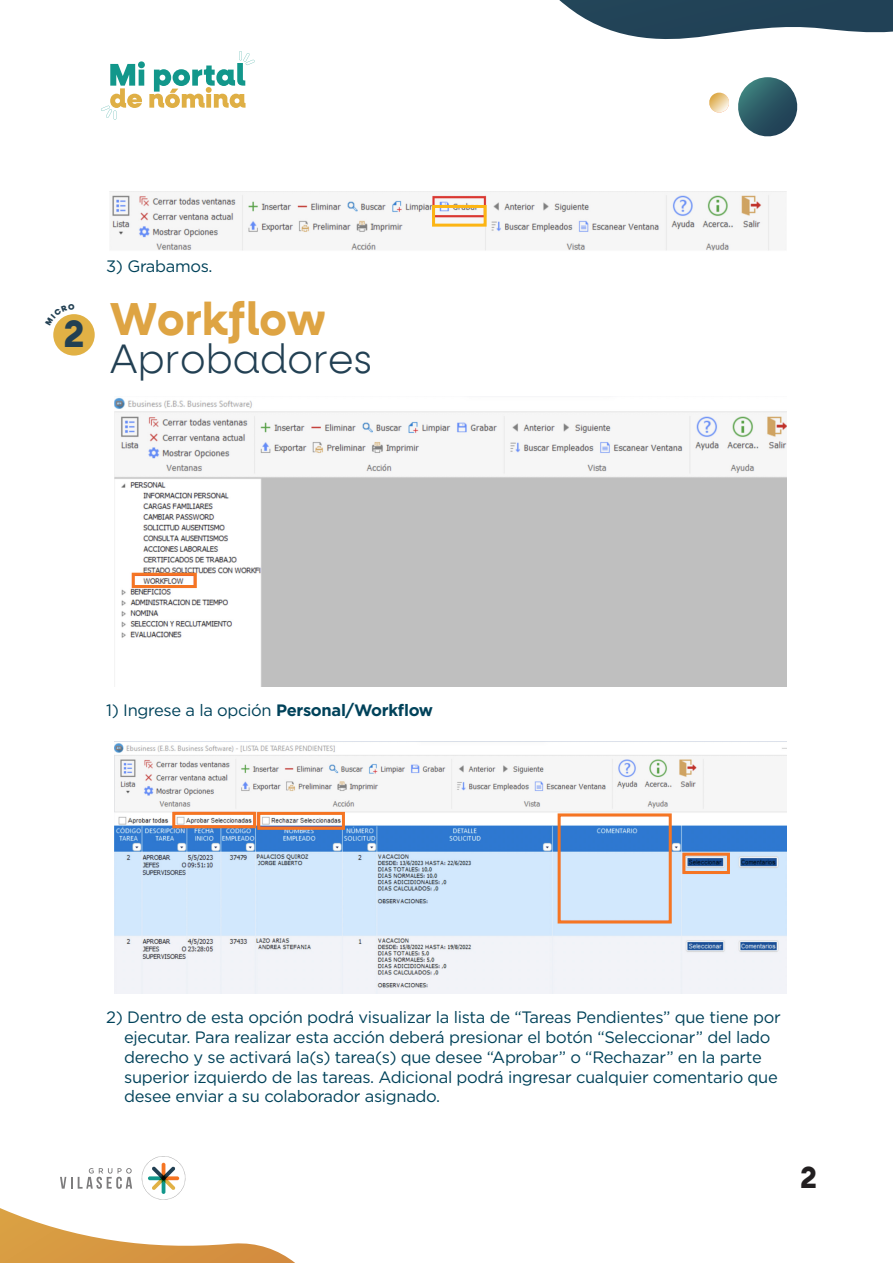
<style>
.page{position:relative;width:893px;height:1263px;background:#fff}
.page>*{position:absolute;margin:0;border:0;box-sizing:border-box;transform-origin:0 0}
.t1{font:700 45.45px "Neulis Alt";color:#dea443}
.t2{font:300 40.5px "Neulis Alt";letter-spacing:.005em;color:#224053}
.t3{font:700 30px "Neulis Alt";color:#221f20}
.t4{font:16.5px/19.8px "Gotham";letter-spacing:-.02em;color:#00425a}
.s1{font-weight:700}
</style>
<div class="page">
<img style="left:110px;top:191px;width:677px;height:60px">
<div style="left:432px;top:205px;width:55px;height:22px;border:3px solid #fcb514"></div>
<img style="left:114px;top:397px;width:673px;height:289px">
<div style="left:132px;top:573px;width:65px;height:15px;border:3px solid #f57523"></div>
<img style="left:114px;top:743px;width:673px;height:250px">
<div style="left:172px;top:812px;width:84px;height:16px;border:3px solid #f57523"></div>
<div style="left:257px;top:812px;width:88px;height:18px;border:3px solid #f57523"></div>
<div style="left:558px;top:813px;width:114px;height:110px;border:3px solid #f57523"></div>
<div style="left:682px;top:853px;width:48px;height:21px;border:3px solid #f57523"></div>
<svg style="left:140px;top:1154px;width:47px;height:48px"></svg>
<svg style="left:142px;top:1156px;width:43px;height:44px"></svg>
<svg style="left:60px;top:1168px;width:72px;height:21px"></svg>
<svg style="left:709px;top:77px;width:89px;height:60px"></svg>
<svg style="left:0;top:1208px;width:295px;height:55px"></svg>
<svg style="left:559px;top:0;width:334px;height:39px"></svg>
<svg style="left:101px;top:51px;width:154px;height:69px"></svg>
<div style="left:53px;top:314px;width:42px;height:42px;background:#e1b145;border-radius:50%"></div>
<svg style="left:56px;top:314px;width:19px;height:11px"></svg>
<p class="t4" style="left:106px;top:256px;width:108px">3) Grabamos.</p>
<h1 class="t1" style="left:64px;top:292px;width:263px"><sub>2</sub> Workflow</h1>
<h2 class="t2" style="left:110px;top:336px;width:264px">Aprobadores</h2>
<p class="t4" style="left:106px;top:700px;width:328px">1) Ingrese a la opción <span class="s1">Personal/Workflow</span></p>
<p class="t4" style="left:124px;top:1007px;width:658px;text-indent:-18px">2) Dentro de esta opción podrá visualizar la lista de “Tareas Pendientes” que tiene por ejecutar. Para realizar esta acción deberá presionar el botón “Seleccionar” del lado derecho y se activará la(s) tarea(s) que desee “Aprobar” o “Rechazar” en la parte superior izquierdo de las tareas. Adicional podrá ingresar cualquier comentario que desee enviar a su colaborador asignado.</p>
<h3 class="t3" style="left:800px;top:1159px;width:18px">2</h3>
</div>
